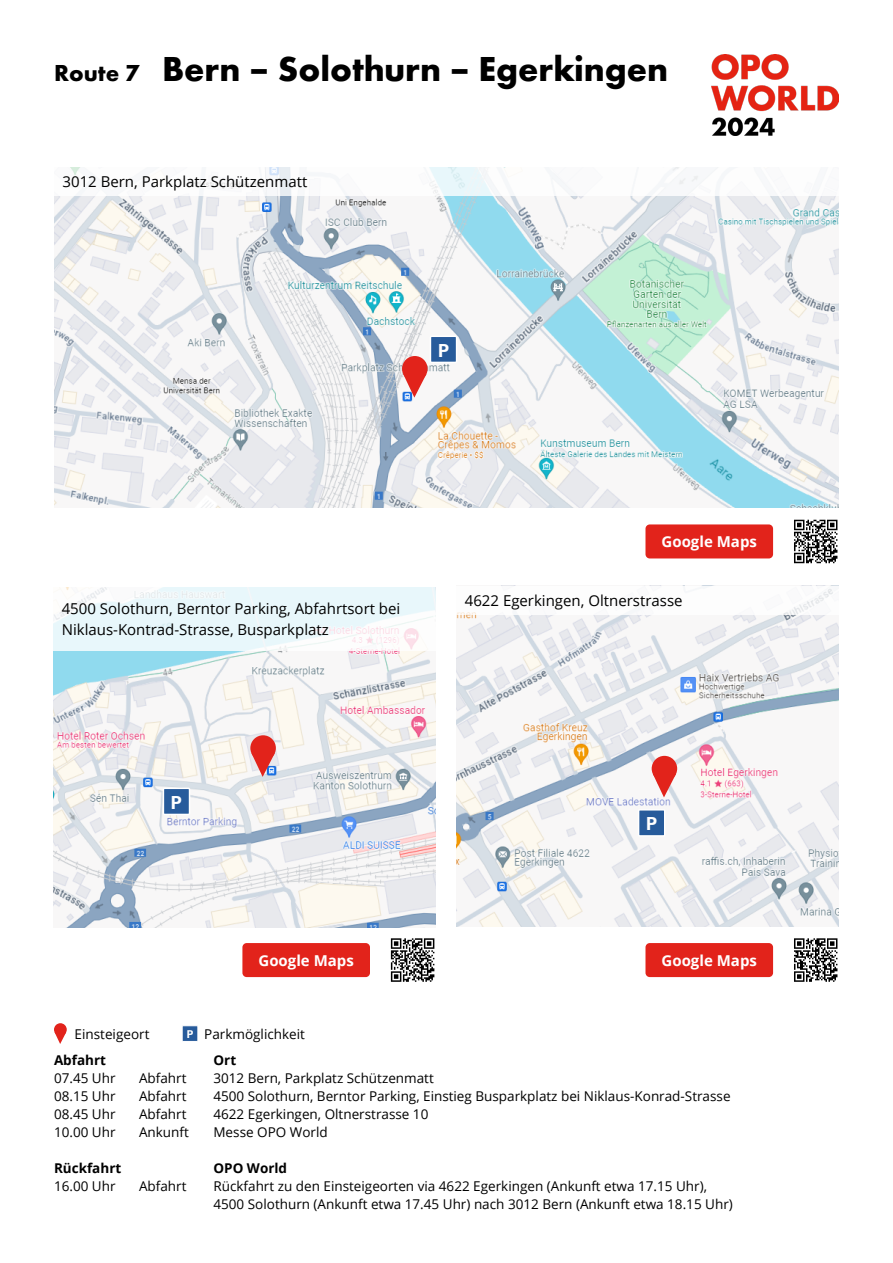
<style>
.page{position:relative;width:893px;height:1263px;background:#fff}
.page>*{position:absolute;margin:0;border:0;box-sizing:border-box;transform-origin:0 0}
.t1{font:700 36px "Futura PT";color:#000}
.t2{font:700 18px "Univers LT Std";color:#fff}
.t3{font:15px/21px "Open Sans";color:#000}
.t4{font:700 15px "Open Sans";color:#fff}
.t5{font:13.5px/18px "Open Sans";color:#000}
.t6{font:700 13.5px "Open Sans";color:#000}
.t7{font:700 10.8px "Univers LT Std";color:#fff}
.s1{font-size:24px}
</style>
<div class="page">
<img style="left:53px;top:651px;width:383px;height:276px">
<img style="left:456px;top:614px;width:383px;height:312px">
<svg style="left:837px;top:938px;width:1px;height:40px"></svg>
<svg style="left:794px;top:938px;width:43px;height:44px"></svg>
<svg style="left:390px;top:938px;width:45px;height:44px"></svg>
<svg style="left:391px;top:938px;width:43px;height:44px"></svg>
<div style="left:645px;top:943px;width:128px;height:34px;background:#e2231b;border-radius:4px"></div>
<div style="left:242px;top:943px;width:128px;height:34px;background:#e2231b;border-radius:4px"></div>
<img style="left:711px;top:54px;width:128px;height:81px">
<svg style="left:53px;top:587px;width:383px;height:64px;fill:#e8f7fb"></svg>
<svg style="left:250px;top:735px;width:26px;height:26px"></svg>
<svg style="left:252px;top:739px;width:23px;height:38px"></svg>
<div style="left:652px;top:756px;width:25px;height:25px;background:#e2231b;border-radius:50%"></div>
<svg style="left:653px;top:760px;width:23px;height:37px"></svg>
<img style="left:54px;top:196px;width:785px;height:312px">
<svg style="left:794px;top:519px;width:44px;height:45px"></svg>
<svg style="left:794px;top:520px;width:43px;height:43px"></svg>
<div style="left:645px;top:524px;width:128px;height:34px;background:#e2231b;border-radius:4px"></div>
<svg style="left:402px;top:356px;width:26px;height:25px"></svg>
<svg style="left:403px;top:360px;width:23px;height:38px"></svg>
<svg style="left:54px;top:1023px;width:13px;height:13px"></svg>
<svg style="left:55px;top:1025px;width:11px;height:19px"></svg>
<div style="left:182px;top:1026px;width:16px;height:15px;background:#275b9b"></div>
<div style="left:182px;top:1025px;width:16px;height:17px;border:1px solid #fff"></div>
<div style="left:430px;top:336px;width:27px;height:26px;background:#275b9b"></div>
<div style="left:430px;top:335px;width:27px;height:28px;border:2px solid #fff"></div>
<div style="left:163px;top:788px;width:27px;height:26px;background:#275b9b"></div>
<div style="left:163px;top:787px;width:27px;height:28px;border:2px solid #fff"></div>
<div style="left:639px;top:810px;width:26px;height:26px;background:#275b9b"></div>
<div style="left:638px;top:809px;width:27px;height:28px;border:2px solid #fff"></div>
<p class="t1" style="left:54px;top:46px;width:616px"><span class="s1">Route 7</span> Bern – Solothurn – Egerkingen</p>
<p class="t3" style="left:63px;top:171px;width:246px">3012 Bern, Parkplatz Schützenmatt</p>
<p class="t2" style="left:438px;top:340px;width:12px">P</p>
<p class="t3" style="left:62px;top:598px;width:340px">4500 Solothurn, Berntor Parking, Abfahrtsort bei<br>Niklaus-Kontrad-Strasse, Busparkplatz</p>
<p class="t2" style="left:171px;top:792px;width:12px">P</p>
<p class="t4" style="left:661px;top:531px;width:97px">Google Maps</p>
<p class="t3" style="left:465px;top:590px;width:219px">4622 Egerkingen, Oltnerstrasse</p>
<p class="t2" style="left:646px;top:813px;width:12px">P</p>
<p class="t4" style="left:258px;top:950px;width:97px">Google Maps</p>
<p class="t4" style="left:661px;top:950px;width:97px">Google Maps</p>
<p class="t5" style="left:75px;top:1024px;width:76px">Einsteigeort</p>
<p class="t7" style="left:187px;top:1028px;width:8px">P</p>
<p class="t5" style="left:204px;top:1024px;width:102px">Parkmöglichkeit</p>
<p class="t6" style="left:54px;top:1050px;width:54px">Abfahrt</p>
<p class="t6" style="left:213px;top:1050px;width:24px">Ort</p>
<p class="t5" style="left:54px;top:1069px;width:63px">07.45 Uhr</p>
<p class="t5" style="left:139px;top:1069px;width:49px">Abfahrt</p>
<p class="t5" style="left:213px;top:1069px;width:222px">3012 Bern, Parkplatz Schützenmatt</p>
<p class="t5" style="left:54px;top:1087px;width:63px">08.15 Uhr</p>
<p class="t5" style="left:139px;top:1087px;width:49px">Abfahrt</p>
<p class="t5" style="left:213px;top:1087px;width:519px">4500 Solothurn, Berntor Parking, Einstieg Busparkplatz bei Niklaus-Konrad-Strasse</p>
<p class="t5" style="left:54px;top:1105px;width:63px">08.45 Uhr</p>
<p class="t5" style="left:139px;top:1105px;width:49px">Abfahrt</p>
<p class="t5" style="left:213px;top:1105px;width:216px">4622 Egerkingen, Oltnerstrasse 10</p>
<p class="t5" style="left:54px;top:1123px;width:63px">10.00 Uhr</p>
<p class="t5" style="left:139px;top:1123px;width:51px">Ankunft</p>
<p class="t5" style="left:213px;top:1123px;width:116px">Messe OPO World</p>
<p class="t6" style="left:54px;top:1158px;width:69px">Rückfahrt</p>
<p class="t6" style="left:213px;top:1158px;width:75px">OPO World</p>
<p class="t5" style="left:54px;top:1177px;width:63px">16.00 Uhr</p>
<p class="t5" style="left:139px;top:1177px;width:49px">Abfahrt</p>
<p class="t5" style="left:213px;top:1177px;width:521px">Rückfahrt zu den Einsteigeorten via 4622 Egerkingen (Ankunft etwa 17.15 Uhr),<br>4500 Solothurn (Ankunft etwa 17.45 Uhr) nach 3012 Bern (Ankunft etwa 18.15 Uhr)</p>
</div>
